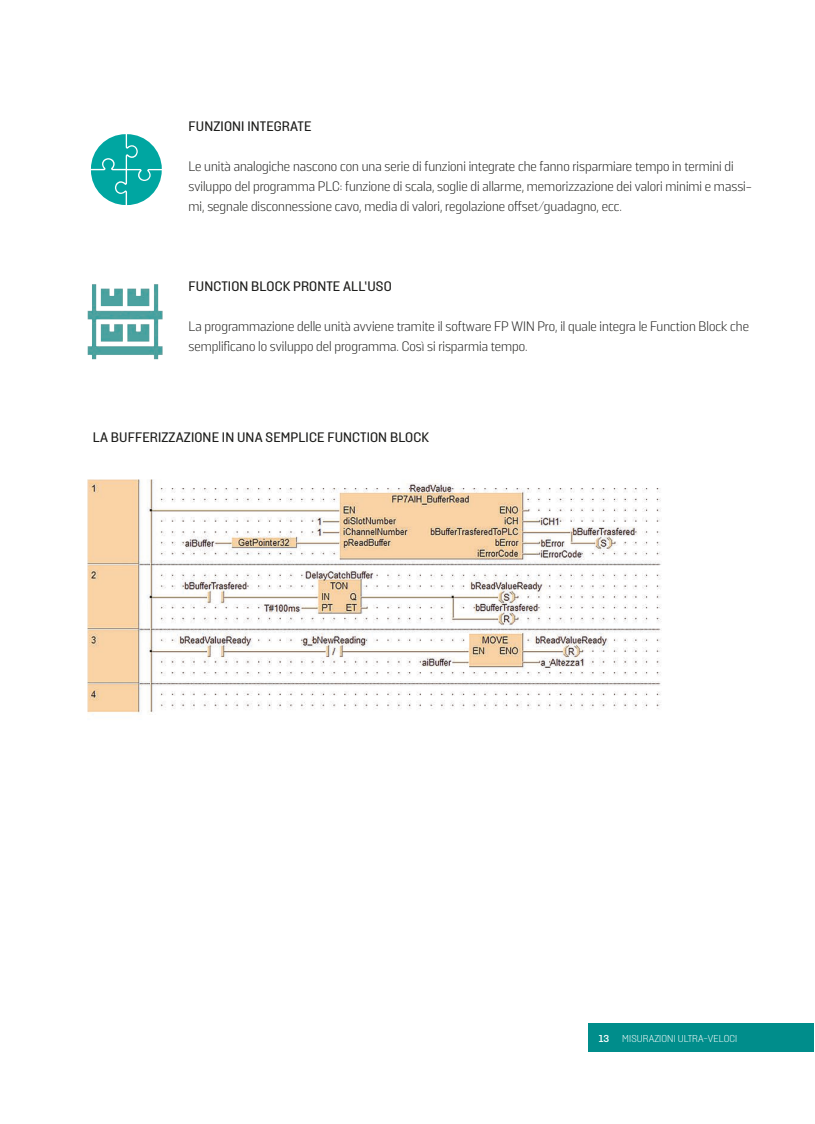
<style>
.page{position:relative;width:815px;height:1124px;background:#fff}
.page>*{position:absolute;margin:0;border:0;box-sizing:border-box;transform-origin:0 0}
.t1{font:300 13.75px/20px "Solido";color:#1d1d1b}
.t2{font:500 13.75px "Solido";letter-spacing:.01em;color:#1d1d1b}
.t3{font:300 10px "Solido";letter-spacing:.01em;color:#fff}
.t4{font:700 10px "Solido";color:#fff}
</style>
<div class="page">
<div style="left:588px;top:1023px;width:226px;height:28px;background:#008d8b"></div>
<svg style="left:91px;top:134px;width:71px;height:71px"></svg>
<img style="left:87px;top:284px;width:76px;height:76px">
<img style="left:87px;top:479px;width:574px;height:236px">
<p class="t2" style="left:189px;top:118px;width:124px">FUNZIONI INTEGRATE</p>
<p class="t1" style="left:189px;top:157px;width:565px">Le unità analogiche nascono con una serie di funzioni integrate che fanno risparmiare tempo in termini di sviluppo del programma PLC: funzione di scala, soglie di allarme, memorizzazione dei valori minimi e massi&shy;mi, segnale disconnessione cavo, media di valori, regolazione offset/guadagno, ecc.</p>
<p class="t2" style="left:189px;top:278px;width:205px">FUNCTION BLOCK PRONTE ALL’USO</p>
<p class="t1" style="left:189px;top:317px;width:562px">La programmazione delle unità avviene tramite il software FP WIN Pro, il quale integra le Function Block che semplificano lo sviluppo del programma. Così si risparmia tempo.</p>
<p class="t2" style="left:93px;top:429px;width:338px">LA BUFFERIZZAZIONE IN UNA SEMPLICE FUNCTION BLOCK</p>
<p class="t4" style="left:599px;top:1032px;width:12px">13</p>
<p class="t3" style="left:622px;top:1032px;width:117px">MISURAZIONI ULTRA-VELOCI</p>
</div>
